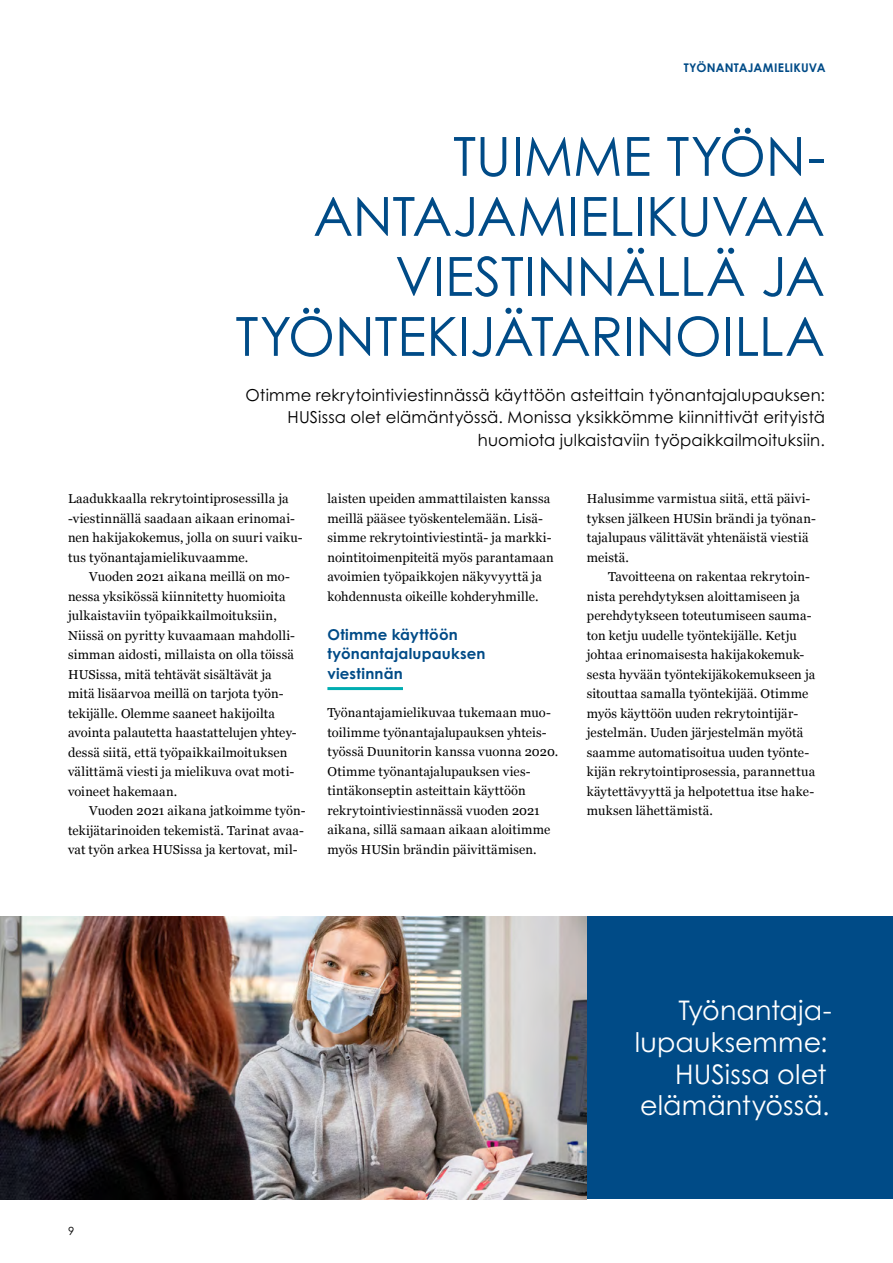
<style>
.page{position:relative;width:893px;height:1263px;background:#fff}
.page>*{position:absolute;margin:0;border:0;box-sizing:border-box;transform-origin:0 0}
.t1{font:54px/60px "Century Gothic Pro";letter-spacing:-.005em;color:#004b87;text-align:right}
.t2{font:27px/31.5px "Century Gothic Pro";letter-spacing:.005em;color:#fff;text-align:right}
.t3{font:16.5px/22.5px "Century Gothic Pro";letter-spacing:.01em;color:#000;text-align:right}
.ALLEVIIVATTU_OTSIKKO{font:700 15px/19.5px "Century Gothic Pro";letter-spacing:.015em;color:#004b87}
.t4{font:12.9px/19.5px "Georgia";letter-spacing:.01em;color:#000}
.yläindeksointi_p{font:700 12px "Century Gothic Pro";letter-spacing:.015em;color:#004b87}
.t5{font:11.25px "Century Gothic Pro";color:#000}
</style>
<div class="page">
<div style="left:587px;top:916px;width:306px;height:283px;background:#004b87"></div>
<hr style="left:327px;top:687px;width:76px;height:3px;background:#00adb1">
<img style="left:0;top:916px;width:587px;height:283px">
<p class="yläindeksointi_p" style="left:684px;top:61px;width:143px">TYÖNANTAJAMIELIKUVA</p>
<p class="t1" style="left:235px;top:126px;width:591px">TUIMME TYÖN-<br>ANTAJAMIELIKUVAA<br>VIESTINNÄLLÄ JA<br>TYÖNTEKIJÄTARINOILLA</p>
<p class="t3" style="left:246px;top:383px;width:581px">Otimme rekrytointiviestinnässä käyttöön asteittain työnantajalupauksen:<br>HUSissa olet elämäntyössä. Monissa yksikkömme kiinnittivät erityistä huomiota julkaistaviin työpaikkailmoituksiin.</p>
<p class="t4" style="left:68px;top:488px;width:236px">Laadukkaalla rekrytointiprosessilla ja -viestinnällä saadaan aikaan erinomai&shy;nen hakijakokemus, jolla on suuri vaiku&shy;tus työnantajamielikuvaamme.</p>
<p class="t4" style="left:68px;top:566px;width:230px;text-indent:21px">Vuoden 2021 aikana meillä on mo-- nessa yksikössä kiinnitetty huomioita julkaistaviin työpaikkailmoituksiin, Niissä on pyritty kuvaamaan mahdolli&shy;simman aidosti, millaista on olla töissä HUSissa, mitä tehtävät sisältävät ja mitä lisäarvoa meillä on tarjota työn&shy;tekijälle. Olemme saaneet hakijoilta avointa palautetta haastattelujen yhtey&shy;dessä siitä, että työpaikkailmoituksen välittämä viesti ja mielikuva ovat moti&shy;voineet hakemaan.</p>
<p class="t4" style="left:68px;top:800px;width:239px;text-indent:21px">Vuoden 2021 aikana jatkoimme työn&shy;tekijätarinoiden tekemistä. Tarinat avaa&shy;vat työn arkea HUSissa ja kertovat, mil-</p>
<p class="t4" style="left:327px;top:488px;width:228px">laisten upeiden ammattilaisten kanssa meillä pääsee työskentelemään. Lisä&shy;simme rekrytointiviestintä- ja markki&shy;nointitoimenpiteitä myös parantamaan avoimien työpaikkojen näkyvyyttä ja kohdennusta oikeille kohderyhmille.</p>
<p class="ALLEVIIVATTU_OTSIKKO" style="left:327px;top:624px;width:160px">Otimme käyttöön työnantajalupauksen viestinnän</p>
<p class="t4" style="left:327px;top:702px;width:232px">Työnantajamielikuvaa tukemaan muo&shy;toilimme työnantajalupauksen yhteis&shy;työssä Duunitorin kanssa vuonna 2020.<br>Otimme työnantajalupauksen vies&shy;tintäkonseptin asteittain käyttöön rekrytointiviestinnässä vuoden 2021 aikana, sillä samaan aikaan aloitimme myös HUSin brändin päivittämisen.</p>
<p class="t4" style="left:587px;top:488px;width:231px">Halusimme varmistua siitä, että päivi&shy;tyksen jälkeen HUSin brändi ja työnan&shy;tajalupaus välittävät yhtenäistä viestiä meistä.</p>
<p class="t4" style="left:587px;top:566px;width:230px;text-indent:21px">Tavoitteena on rakentaa rekrytoin&shy;nista perehdytyksen aloittamiseen ja perehdytykseen toteutumiseen sauma&shy;ton ketju uudelle työntekijälle. Ketju johtaa erinomaisesta hakijakokemuk&shy;sesta hyvään työntekijäkokemukseen ja sitouttaa samalla työntekijää. Otimme myös käyttöön uuden rekrytointijär&shy;jestelmän. Uuden järjestelmän myötä saamme automatisoitua uuden työnte&shy;kijän rekrytointiprosessia, parannettua käytettävyyttä ja helpotettua itse hake&shy;muksen lähettämistä.</p>
<p class="t5" style="left:68px;top:1224px;width:8px">9</p>
<p class="t2" style="left:635px;top:995px;width:197px">Työnantaja&shy;lupauksemme:<br>HUSissa olet</p>
<p class="t2" style="left:640px;top:1089px;width:191px">elämäntyössä.</p>
</div>
